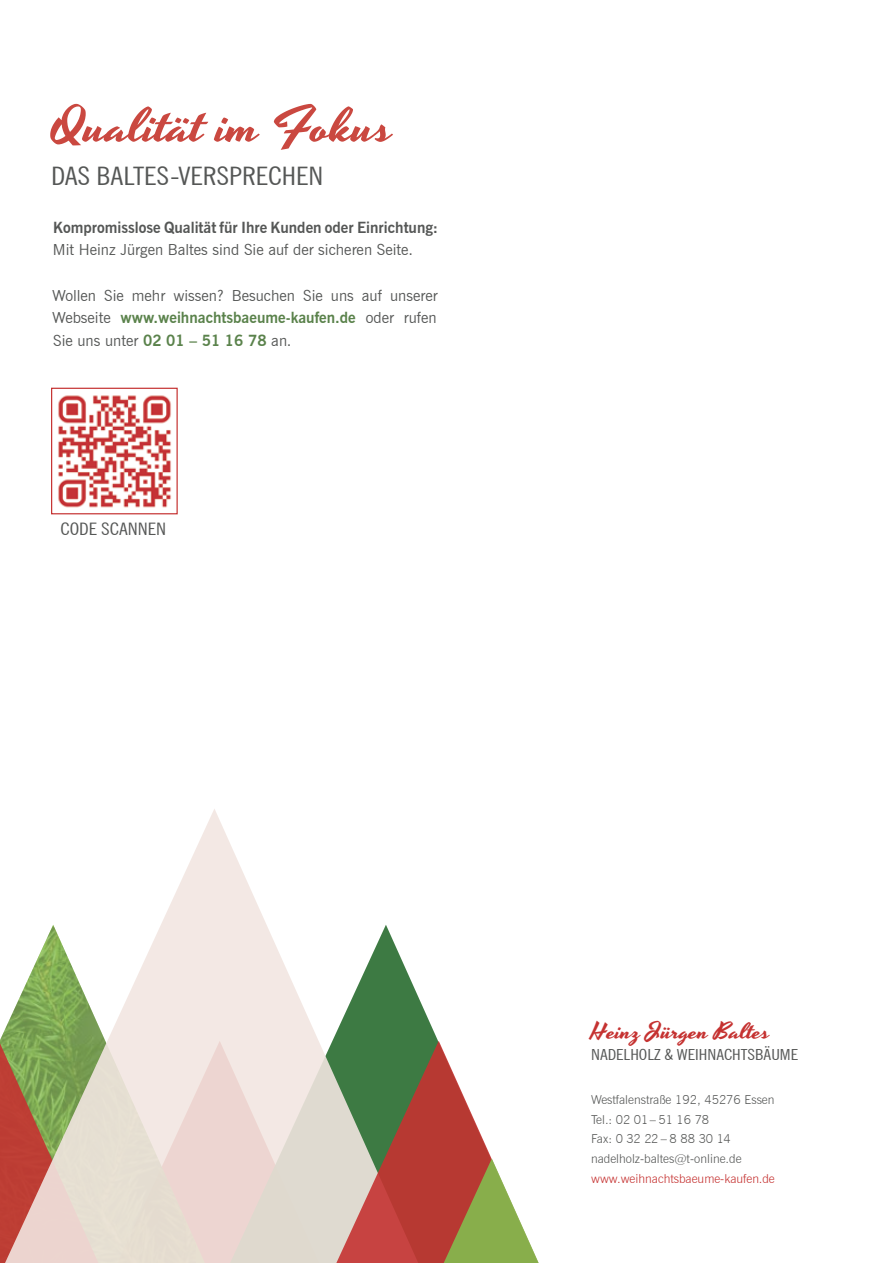
<style>
.page{position:relative;width:893px;height:1263px;background:#fff}
.page>*{position:absolute;margin:0;border:0;box-sizing:border-box;transform-origin:0 0}
.t1{font:48px "Yesteryear";color:#ca4840;scale:1.15 1}
.t2{font:condensed 25.5px "News Gothic BT";color:#555756;scale:1.15 1}
.t3{font:22.5px "Yesteryear";color:#c53231;scale:1.15 1}
.t4{font:condensed 17.25px "News Gothic BT";color:#555756;scale:1.15 1}
.t5{font:15.3px/22.6px "News Gothic BT";color:#555756;text-align:justify}
.t6{font:700 15.3px "News Gothic BT";color:#555756}
.t7{font:condensed 15.3px "News Gothic BT";color:#555756;scale:1.15 1}
.t8{font:300 12.3px/19.6px "News Gothic BT";color:#555756}
.t9{font:300 12.3px "News Gothic BT";color:#c53231}
.s1{font-weight:700;color:#5a824b}
</style>
<div class="page">
<svg style="left:0;top:809px;width:424px;height:454px"></svg>
<svg style="left:331px;top:1041px;width:161px;height:222px;background:#a67866"></svg>
<svg style="left:438px;top:1158px;width:101px;height:105px"></svg>
<img style="left:58px;top:395px;width:113px;height:113px">
<div style="left:51px;top:388px;width:127px;height:126px;border:1px solid #c53231"></div>
<h1 class="t1" style="left:51px;top:94px;width:299px">Qualität im Fokus</h1>
<h2 class="t2" style="left:51px;top:161px;width:238px">DAS BALTES-VERSPRECHEN</h2>
<p class="t6" style="left:53px;top:218px;width:386px">Kompromisslose Qualität für Ihre Kunden oder Einrichtung:</p>
<p class="t5" style="left:53px;top:239px;width:362px">Mit Heinz Jürgen Baltes sind Sie auf der sicheren Seite.</p>
<p class="t5" style="left:52px;top:284px;width:387px">Wollen Sie mehr wissen? Besuchen Sie uns auf unserer Webseite <span class="s1">www.weihnachtsbaeume-kaufen.de</span> oder rufen Sie uns unter <span class="s1">02 01 – 51 16 78</span> an.</p>
<p class="t4" style="left:61px;top:519px;width:93px">CODE SCANNEN</p>
<h3 class="t3" style="left:591px;top:1016px;width:157px">Heinz Jürgen Baltes</h3>
<p class="t7" style="left:591px;top:1046px;width:182px">NADELHOLZ &amp; WEIHNACHTSBÄUME</p>
<p class="t8" style="left:591px;top:1090px;width:185px">Westfalenstraße 192, 45276 Essen<br>Tel.: 02 01 – 51 16 78<br>Fax: 0 32 22 – 8 88 30 14 nadelholz-baltes@t-online.de</p>
<p class="t9" style="left:591px;top:1171px;width:185px">www.weihnachtsbaeume-kaufen.de</p>
</div>
